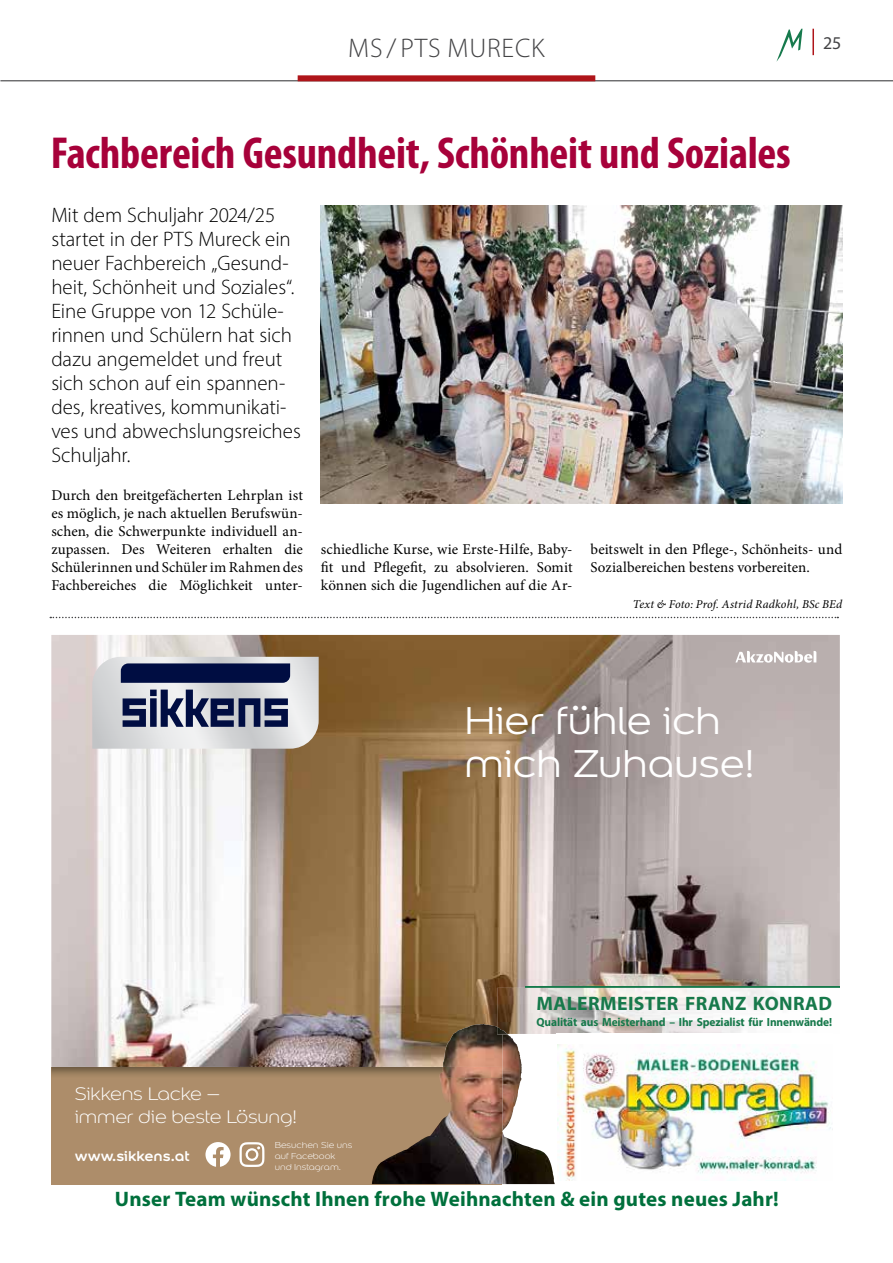
<style>
.page{position:relative;width:893px;height:1263px;background:#fff}
.page>*{position:absolute;margin:0;border:0;box-sizing:border-box;transform-origin:0 0}
.t1{font:700 condensed 45px "Myriad Pro";letter-spacing:-.005em;color:#a7013a}
.t2{font:41.4px/42.9px "Colour Sans";color:#fff}
.t3{font:300 27px "Myriad Pro";letter-spacing:.03em;color:#434345}
.t4{font:300 21px/24px "Myriad Pro";letter-spacing:-.005em;color:#000}
.t5{font:700 21px "Myriad Pro";letter-spacing:.005em;color:#00703c}
.t6{font:700 19.5px "Myriad Pro";letter-spacing:.02em;color:#17794b}
.t7{font:300 19.35px/22px "Colour Sans";letter-spacing:-.01em;color:#fff}
.t8{font:18px "Myriad Pro";color:#434345}
.t9{font:700 15.15px "Colour Sans";color:#fff}
.t10{font:15px/18px "Minion Pro";color:#000;text-align:justify}
.t11{font:italic 12px "Minion Pro";letter-spacing:.015em;color:#000}
.t12{font:700 11.85px "Myriad Pro";letter-spacing:-.01em;color:#17794b}
.t13{font:300 9.15px/11.1px "Colour Sans";color:#fff}
</style>
<div class="page">
<hr style="left:0;top:80px;width:893px;height:1px;background:#434345">
<div style="left:298px;top:75px;width:297px;height:6px;background:#af151a"></div>
<hr style="left:812px;top:29px;width:2px;height:26px;background:#af151a">
<svg style="left:776px;top:29px;width:26px;height:33px"></svg>
<img style="left:321px;top:206px;width:521px;height:298px">
<svg style="left:51px;top:1077px;width:452px;height:107px;background:#a18264"></svg>
<img style="left:51px;top:1067px;width:388px;height:10px">
<img style="left:51px;top:635px;width:789px;height:432px">
<svg style="left:735px;top:651px;width:81px;height:12px"></svg>
<svg style="left:92px;top:657px;width:227px;height:92px;background:#979bac"></svg>
<hr style="left:525px;top:986px;width:315px;height:2px;background:#17794b">
<svg style="left:239px;top:1142px;width:25px;height:25px"></svg>
<svg style="left:205px;top:1142px;width:26px;height:25px"></svg>
<svg style="left:503px;top:1035px;width:337px;height:149px"></svg>
<div style="left:557px;top:1034px;width:275px;height:150px;background:#fff"></div>
<img style="left:557px;top:1044px;width:274px;height:137px">
<img style="left:411px;top:1077px;width:39px;height:69px">
<img style="left:439px;top:1067px;width:64px;height:10px">
<img style="left:443px;top:1024px;width:60px;height:43px">
<img style="left:503px;top:1035px;width:19px;height:95px">
<img style="left:497px;top:988px;width:343px;height:39px">
<svg style="left:497px;top:1027px;width:343px;height:8px"></svg>
<svg style="left:50px;top:617px;width:788px;height:1px"></svg>
<h3 class="t3" style="left:348px;top:31px;width:198px">MS / PTS MURECK</h3>
<p class="t8" style="left:823px;top:31px;width:20px">25</p>
<h1 class="t1" style="left:51px;top:125px;width:742px">Fachbereich Gesundheit, Schönheit und Soziales</h1>
<p class="t4" style="left:51px;top:202px;width:251px">Mit dem Schuljahr 2024/25 startet in der PTS Mureck ein neuer Fachbereich „Gesund&shy;heit, Schönheit und Soziales“.<br>Eine Gruppe von 12 Schüle&shy;rinnen und Schülern hat sich dazu angemeldet und freut sich schon auf ein spannen&shy;des, kreatives, kommunikati&shy;ves und abwechslungsreiches<br>Schuljahr.</p>
<p class="t10" style="left:51px;top:486px;width:253px">Durch den breitgefächerten Lehrplan ist es möglich, je nach aktuellen Berufswün&shy;schen, die Schwerpunkte individuell an&shy;zupassen. Des Weiteren erhalten die Schülerinnen und Schüler im Rahmen des Fachbereiches die Möglichkeit unter-</p>
<p class="t10" style="left:321px;top:540px;width:253px">schiedliche Kurse, wie Erste-Hilfe, Baby&shy;fit und Pflegefit, zu absolvieren. Somit können sich die Jugendlichen auf die Ar-</p>
<p class="t10" style="left:591px;top:540px;width:253px">beitswelt in den Pflege-, Schönheits- und<br>Sozialbereichen bestens vorbereiten.</p>
<p class="t11" style="left:633px;top:596px;width:211px">Text &amp; Foto: Prof. Astrid Radkohl, BSc BEd</p>
<h2 class="t2" style="left:464px;top:697px;width:291px">Hier fühle ich mich Zuhause!</h2>
<p class="t7" style="left:75px;top:1082px;width:224px">Sikkens Lacke –<br>immer die beste Lösung!</p>
<p class="t9" style="left:75px;top:1143px;width:116px">www.sikkens.at</p>
<p class="t13" style="left:275px;top:1139px;width:79px">Besuchen Sie uns auf Facebook und Instagram.</p>
<h3 class="t6" style="left:537px;top:991px;width:297px">MALERMEISTER FRANZ KONRAD</h3>
<p class="t12" style="left:536px;top:1014px;width:297px">Qualität aus Meisterhand – Ihr Spezialist für Innenwände!</p>
<h3 class="t5" style="left:115px;top:1185px;width:665px">Unser Team wünscht Ihnen frohe Weihnachten &amp; ein gutes neues Jahr!</h3>
</div>
